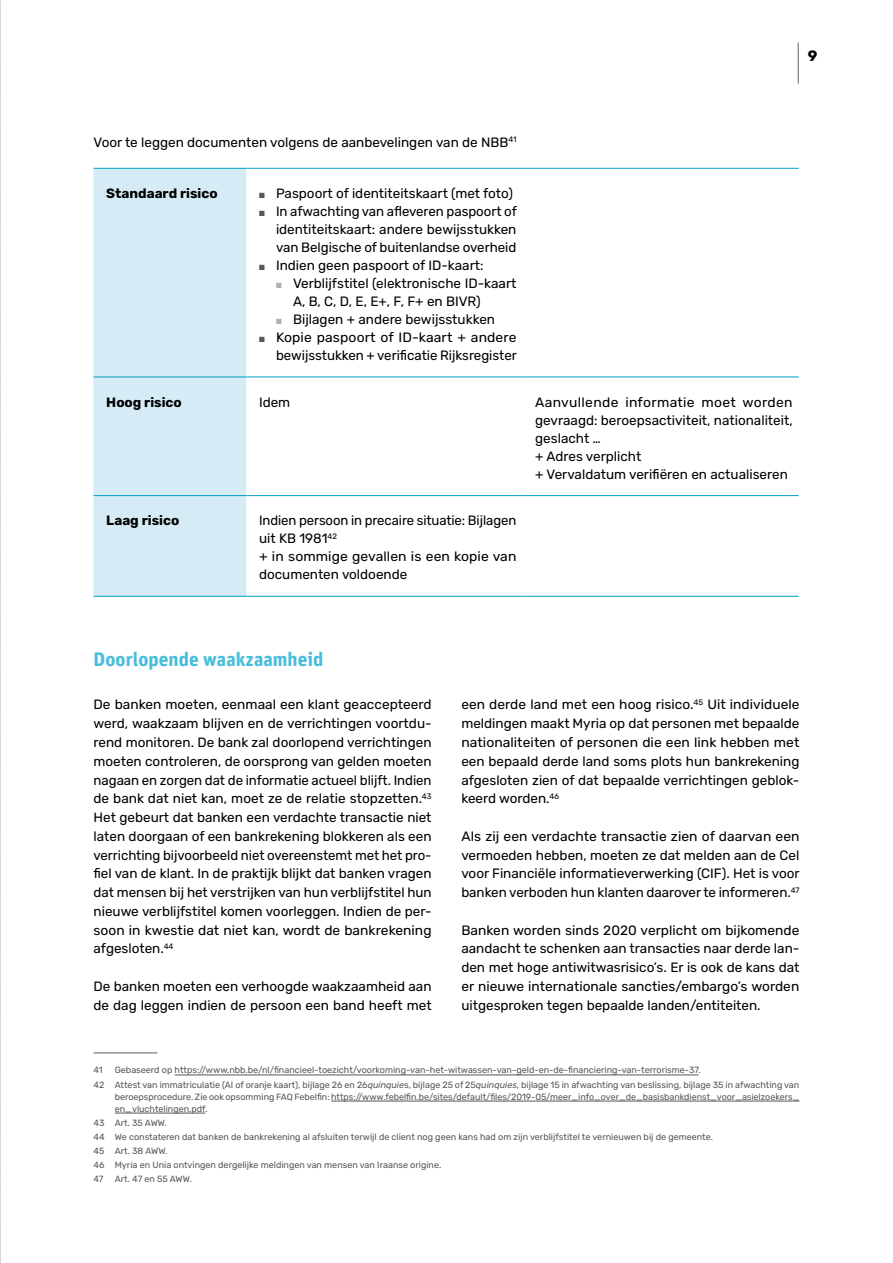
<style>
.page{position:relative;width:893px;height:1263px;background:#fff}
.page>*{position:absolute;margin:0;border:0;box-sizing:border-box;transform-origin:0 0}
.t1{font:300 37.5px "Rubik";color:#575756;scale:.4 1}
.t2{font:700 19.5px "Unit Rounded OT";color:#47bedb}
.t3{font:700 15px "Rubik";color:#000}
.Body{font:13.5px/18.8px "Rubik";color:#000;text-align:justify}
.Body-2{font:700 13.5px "Rubik";color:#000}
.Voetnoot{font:9px/12px "Rubik";color:#575756;text-align:right}
.s1{color:#575756}
.s2{color:#b5b1a9}
.s3{font-style:italic}
</style>
<div class="page">
<hr style="left:0;top:0;width:1px;height:1263px;background:#c6c6c6">
<div style="left:94px;top:169px;width:152px;height:427px;background:#d5ecf6"></div>
<hr style="left:94px;top:168px;width:152px;height:1px;background:#009dc5">
<hr style="left:246px;top:168px;width:276px;height:1px;background:#009dc5">
<hr style="left:522px;top:168px;width:277px;height:1px;background:#009dc5">
<hr style="left:94px;top:377px;width:152px;height:1px;background:#009dc5">
<hr style="left:246px;top:377px;width:276px;height:1px;background:#009dc5">
<hr style="left:522px;top:377px;width:277px;height:1px;background:#009dc5">
<hr style="left:94px;top:495px;width:152px;height:1px;background:#009dc5">
<hr style="left:246px;top:495px;width:276px;height:1px;background:#009dc5">
<hr style="left:522px;top:495px;width:277px;height:1px;background:#009dc5">
<hr style="left:94px;top:596px;width:152px;height:1px;background:#009dc5">
<hr style="left:246px;top:596px;width:276px;height:1px;background:#009dc5">
<hr style="left:522px;top:596px;width:277px;height:1px;background:#009dc5">
<hr style="left:94px;top:1052px;width:63px;height:1px;background:#575756">
<hr style="left:175px;top:1075px;width:523px;height:1px;background:#575756">
<hr style="left:331px;top:1101px;width:468px;height:1px;background:#575756">
<hr style="left:115px;top:1113px;width:90px;height:1px;background:#575756">
<h1 class="t1" style="left:797px;top:42px;width:10px">|</h1>
<p class="t3" style="left:808px;top:47px;width:11px">9</p>
<p class="Body" style="left:94px;top:133px;width:425px">Voor te leggen documenten volgens de aanbevelingen van de NBB<sup>41</sup></p>
<p class="Body-2" style="left:106px;top:186px;width:113px">Standaard risico</p>
<p class="Body" style="left:259px;top:184px;width:255px"><span class="s1">■</span> Paspoort of identiteitskaart (met foto)</p>
<p class="Body" style="left:276px;top:203px;width:242px;line-height:18px;text-indent:-17px"><span class="s1">■</span> In afwachting van afleveren paspoort of identiteitskaart: andere bewijsstukken van Belgische of buitenlandse overheid</p>
<p class="Body" style="left:259px;top:256px;width:226px"><span class="s1">■</span> Indien geen paspoort of ID-kaart:</p>
<p class="Body" style="left:293px;top:275px;width:225px;line-height:18px;text-indent:-17px"><span class="s2">■</span> Verblijfstitel (elektronische ID-kaart<br>A, B, C, D, E, E+, F, F+ en BIVR)</p>
<p class="Body" style="left:276px;top:310px;width:221px"><span class="s2">■</span> Bijlagen + andere bewijsstukken</p>
<p class="Body" style="left:259px;top:329px;width:259px;line-height:18px;text-align:right"><span class="s1">■</span> Kopie paspoort of ID-kaart + andere bewijsstukken + verificatie Rijksregister</p>
<p class="Body-2" style="left:106px;top:394px;width:77px">Hoog risico</p>
<p class="Body" style="left:259px;top:393px;width:33px">Idem</p>
<p class="Body" style="left:535px;top:393px;width:259px;line-height:18px">Aanvullende informatie moet worden gevraagd: beroepsactiviteit, nationaliteit, geslacht …</p>
<p class="Body" style="left:535px;top:447px;width:108px">+ Adres verplicht</p>
<p class="Body" style="left:535px;top:465px;width:254px">+ Vervaldatum verifiëren en actualiseren</p>
<p class="Body-2" style="left:106px;top:513px;width:74px">Laag risico</p>
<p class="Body" style="left:259px;top:512px;width:259px;line-height:18px">Indien persoon in precaire situatie: Bijlagen uit KB 1981<sup>42</sup></p>
<p class="Body" style="left:259px;top:548px;width:259px;line-height:18px">+ in sommige gevallen is een kopie van documenten voldoende</p>
<h3 class="t2" style="left:94px;top:647px;width:231px">Doorlopende waakzaamheid</h3>
<p class="Body" style="left:94px;top:696px;width:340px">De banken moeten, eenmaal een klant geaccepteerd werd, waakzaam blijven en de verrichtingen voortdu&shy;rend monitoren. De bank zal doorlopend verrichtingen moeten controleren, de oorsprong van gelden moeten nagaan en zorgen dat de informatie actueel blijft. Indien de bank dat niet kan, moet ze de relatie stopzetten.<sup>43</sup></p>
<p class="Body" style="left:94px;top:808px;width:340px">Het gebeurt dat banken een verdachte transactie niet laten doorgaan of een bankrekening blokkeren als een verrichting bijvoorbeeld niet overeenstemt met het pro&shy;fiel van de klant. In de praktijk blijkt dat banken vragen dat mensen bij het verstrijken van hun verblijfstitel hun nieuwe verblijfstitel komen voorleggen. Indien de per&shy;soon in kwestie dat niet kan, wordt de bankrekening afgesloten.<sup>44</sup></p>
<p class="Body" style="left:94px;top:977px;width:340px">De banken moeten een verhoogde waakzaamheid aan de dag leggen indien de persoon een band heeft met</p>
<p class="Body" style="left:461px;top:696px;width:340px">een derde land met een hoog risico.<sup>45</sup> Uit individuele</p>
<p class="Body" style="left:461px;top:714px;width:340px">meldingen maakt Myria op dat personen met bepaalde nationaliteiten of personen die een link hebben met een bepaald derde land soms plots hun bankrekening afgesloten zien of dat bepaalde verrichtingen geblok&shy;keerd worden.<sup>46</sup></p>
<p class="Body" style="left:461px;top:827px;width:340px">Als zij een verdachte transactie zien of daarvan een vermoeden hebben, moeten ze dat melden aan de Cel voor Financiële informatieverwerking (CIF). Het is voor banken verboden hun klanten daarover te informeren.<sup>47</sup></p>
<p class="Body" style="left:461px;top:921px;width:340px">Banken worden sinds 2020 verplicht om bijkomende aandacht te schenken aan transacties naar derde lan&shy;den met hoge antiwitwasrisico’s. Er is ook de kans dat er nieuwe internationale sancties/embargo’s worden uitgesproken tegen bepaalde landen/entiteiten.</p>
<p class="Voetnoot" style="left:94px;top:1064px;width:11px">41</p>
<p class="Voetnoot" style="left:115px;top:1064px;width:587px">Gebaseerd op https://www.nbb.be/nl/financieel-toezicht/voorkoming-van-het-witwassen-van-geld-en-de-financiering-van-terrorisme-37.</p>
<p class="Voetnoot" style="left:94px;top:1079px;width:707px">42 Attest van immatriculatie (AI of oranje kaart), bijlage 26 en 26<span class="s3">quinquie</span>s, bijlage 25 of 25<span class="s3">quinquies</span>, bijlage 15 in afwachting van beslissing, bijlage 35 in afwachting van beroepsprocedure. Zie ook opsomming FAQ Febelfin: https://www.febelfin.be/sites/default/files/2019-05/meer_info_over_de_basisbankdienst_voor_asielzoekers_</p>
<p class="Voetnoot" style="left:115px;top:1103px;width:94px">en_vluchtelingen.pdf.</p>
<p class="Voetnoot" style="left:94px;top:1117px;width:75px">43 Art. 35 AWW.</p>
<p class="Voetnoot" style="left:94px;top:1131px;width:621px">44 We constateren dat banken de bankrekening al afsluiten terwijl de client nog geen kans had om zijn verblijfstitel te vernieuwen bij de gemeente.</p>
<p class="Voetnoot" style="left:94px;top:1145px;width:75px">45 Art. 38 AWW.</p>
<p class="Voetnoot" style="left:94px;top:1159px;width:349px">46 Myria en Unia ontvingen dergelijke meldingen van mensen van Iraanse origine.</p>
<p class="Voetnoot" style="left:94px;top:1173px;width:100px">47 Art. 47 en 55 AWW.</p>
</div>
